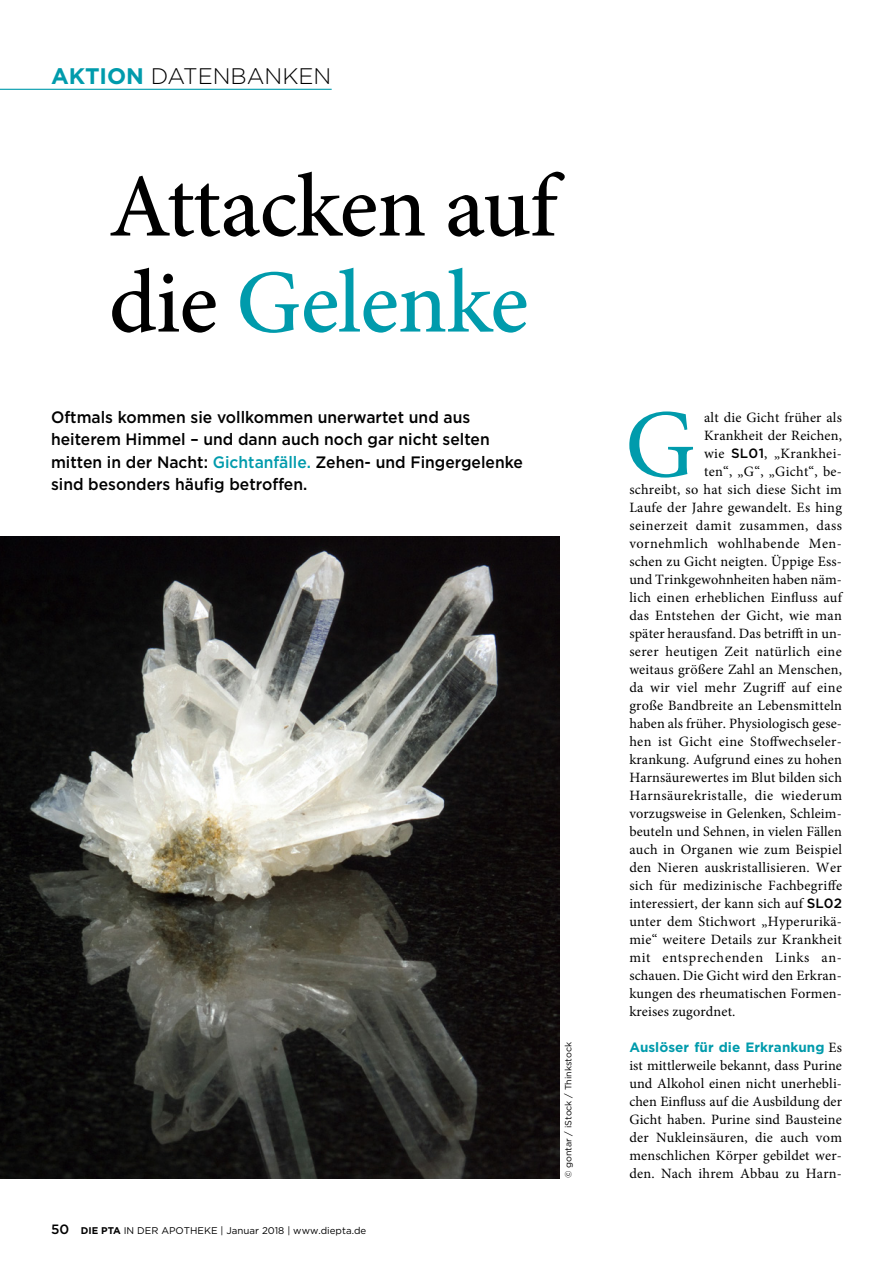
<style>
.page{position:relative;width:893px;height:1263px;background:#fff}
.page>*{position:absolute;margin:0;border:0;box-sizing:border-box;transform-origin:0 0}
.Praxis_Grundtext_Ini{font:97.2px "Minion Pro";color:#009bac}
.Praxis_Titel{font:500 90px/96px "Minion Pro";letter-spacing:-.01em;color:#000}
.t1{font:300 22.5px "Gotham";color:#000}
.Praxis_Vorspann{font:500 16.5px/22.5px "Gotham";color:#000;scale:.95 1}
.Praxis_Grundtext_Ini-2{font:14.25px "Minion Pro";letter-spacing:.02em;color:#000}
.Praxis_Grundtext{font:14.25px/18px "Minion Pro";letter-spacing:.015em;color:#000;text-align:justify}
.Praxis_Grundtext_Ini-3{font:14.25px "Minion Pro";letter-spacing:.04em;color:#000}
.Praxis_Grundtext_Ini-4{font:14.25px "Minion Pro";letter-spacing:.05em;color:#000}
.Praxis_Grundtext-2{font:700 13.5px "Gotham";letter-spacing:.005em;color:#009bac}
.t2{font:500 13.5px "Gotham";color:#000}
.t3{font:9.75px "Gotham";color:#000}
.Praxis_Bildquelle{font:9px "Gotham";color:#000}
.s1{font-weight:700;color:#009bac}
.s2{color:#009bac}
.s3{font-weight:700}
.s4{font-family:"Gotham";font-weight:500;font-size:13.5px}
.s5{font-family:"Minion Pro";font-weight:400;font-size:14.25px;color:#000}
</style>
<div class="page">
<img style="left:0;top:536px;width:560px;height:642px">
<hr style="left:0;top:89px;width:332px;height:1px;background:#009bac">
<p class="t1" style="left:51px;top:62px;width:282px"><span class="s1">AKTION</span> DATENBANKEN</p>
<p class="Praxis_Titel" style="left:109px;top:159px;width:450px">Attacken auf die <span class="s2">Gelenke</span></p>
<p class="Praxis_Vorspann" style="left:51px;top:405px;width:498px">Oftmals kommen sie vollkommen unerwartet und aus heiterem Himmel – und dann auch noch gar nicht selten mitten in der Nacht: <span class="s2">Gichtanfälle.</span> Zehen- und Fingergelenke sind besonders häufig betroffen.</p>
<p class="t2" style="left:51px;top:1220px;width:20px">50</p>
<p class="t3" style="left:81px;top:1224px;width:287px"><span class="s3">DIE PTA</span> IN DER APOTHEKE | Januar 2018 | www.diepta.de</p>
<p class="Praxis_Bildquelle" style="left:562px;top:1178px;width:138px;rotate:-90deg">© gontar / iStock / Thinkstock</p>
<p class="Praxis_Grundtext_Ini" style="left:625px;top:380px;width:72px">G</p>
<p class="Praxis_Grundtext_Ini-2" style="left:704px;top:408px;width:139px">alt die Gicht früher als</p>
<p class="Praxis_Grundtext_Ini-2" style="left:704px;top:426px;width:139px">Krankheit der Reichen,</p>
<p class="Praxis_Grundtext_Ini-2" style="left:704px;top:444px;width:139px">wie <span class="s4">SL01</span>, „Krankhei-</p>
<p class="Praxis_Grundtext_Ini-2" style="left:704px;top:462px;width:139px">ten“, „G“, „Gicht“, be-</p>
<p class="Praxis_Grundtext_Ini-2" style="left:629px;top:480px;width:214px">schreibt, so hat sich diese Sicht im</p>
<p class="Praxis_Grundtext_Ini-2" style="left:629px;top:498px;width:214px">Laufe der Jahre gewandelt. Es hing</p>
<p class="Praxis_Grundtext_Ini-2" style="left:629px;top:516px;width:214px">seinerzeit damit zusammen, dass</p>
<p class="Praxis_Grundtext_Ini-3" style="left:629px;top:534px;width:214px">vornehmlich wohlhabende Men-</p>
<p class="Praxis_Grundtext_Ini-2" style="left:629px;top:552px;width:214px">schen zu Gicht neigten. Üppige Ess-</p>
<p class="Praxis_Grundtext_Ini-2" style="left:629px;top:570px;width:214px">und Trinkgewohnheiten haben näm-</p>
<p class="Praxis_Grundtext_Ini-2" style="left:629px;top:588px;width:214px">lich einen erheblichen Einfluss auf</p>
<p class="Praxis_Grundtext_Ini-2" style="left:629px;top:606px;width:214px">das Entstehen der Gicht, wie man</p>
<p class="Praxis_Grundtext_Ini-2" style="left:629px;top:624px;width:214px">später herausfand. Das betrifft in un-</p>
<p class="Praxis_Grundtext_Ini-2" style="left:629px;top:642px;width:214px">serer heutigen Zeit natürlich eine</p>
<p class="Praxis_Grundtext_Ini-2" style="left:629px;top:660px;width:214px">weitaus größere Zahl an Menschen,</p>
<p class="Praxis_Grundtext_Ini-2" style="left:629px;top:678px;width:214px">da wir viel mehr Zugriff auf eine</p>
<p class="Praxis_Grundtext_Ini-2" style="left:629px;top:696px;width:214px">große Bandbreite an Lebensmitteln</p>
<p class="Praxis_Grundtext_Ini-2" style="left:629px;top:714px;width:214px">haben als früher. Physiologisch gese-</p>
<p class="Praxis_Grundtext_Ini-2" style="left:629px;top:732px;width:214px">hen ist Gicht eine Stoffwechseler-</p>
<p class="Praxis_Grundtext_Ini-2" style="left:629px;top:750px;width:214px">krankung. Aufgrund eines zu hohen</p>
<p class="Praxis_Grundtext_Ini-2" style="left:629px;top:768px;width:214px">Harnsäurewertes im Blut bilden sich</p>
<p class="Praxis_Grundtext_Ini-2" style="left:629px;top:786px;width:214px">Harnsäurekristalle, die wiederum</p>
<p class="Praxis_Grundtext_Ini-2" style="left:629px;top:804px;width:214px">vorzugsweise in Gelenken, Schleim-</p>
<p class="Praxis_Grundtext_Ini-2" style="left:629px;top:822px;width:214px">beuteln und Sehnen, in vielen Fällen</p>
<p class="Praxis_Grundtext_Ini-2" style="left:629px;top:840px;width:214px">auch in Organen wie zum Beispiel</p>
<p class="Praxis_Grundtext_Ini-2" style="left:629px;top:858px;width:214px">den Nieren auskristallisieren. Wer</p>
<p class="Praxis_Grundtext_Ini-2" style="left:629px;top:876px;width:214px">sich für medizinische Fachbegriffe</p>
<p class="Praxis_Grundtext_Ini-2" style="left:629px;top:894px;width:214px">interessiert, der kann sich auf <span class="s4">SL02</span></p>
<p class="Praxis_Grundtext_Ini-2" style="left:629px;top:912px;width:214px">unter dem Stichwort „Hyperurikä-</p>
<p class="Praxis_Grundtext_Ini-2" style="left:629px;top:930px;width:214px">mie“ weitere Details zur Krankheit</p>
<p class="Praxis_Grundtext_Ini-4" style="left:629px;top:948px;width:214px">mit entsprechenden Links an-</p>
<p class="Praxis_Grundtext_Ini-2" style="left:629px;top:966px;width:214px">schauen. Die Gicht wird den Erkran-</p>
<p class="Praxis_Grundtext_Ini-2" style="left:629px;top:984px;width:214px">kungen des rheumatischen Formen-</p>
<p class="Praxis_Grundtext_Ini-2" style="left:629px;top:1002px;width:108px">kreises zugordnet.</p>
<p class="Praxis_Grundtext-2" style="left:629px;top:1038px;width:214px">Auslöser für die Erkrankung <span class="s5">Es</span></p>
<p class="Praxis_Grundtext" style="left:629px;top:1057px;width:214px">ist mittlerweile bekannt, dass Purine und Alkohol einen nicht unerhebli&shy;chen Einfluss auf die Ausbildung der Gicht haben. Purine sind Bausteine der Nukleinsäuren, die auch vom menschlichen Körper gebildet wer-</p>
<p class="Praxis_Grundtext" style="left:629px;top:1165px;width:214px">den. Nach ihrem Abbau zu Harn-</p>
</div>
